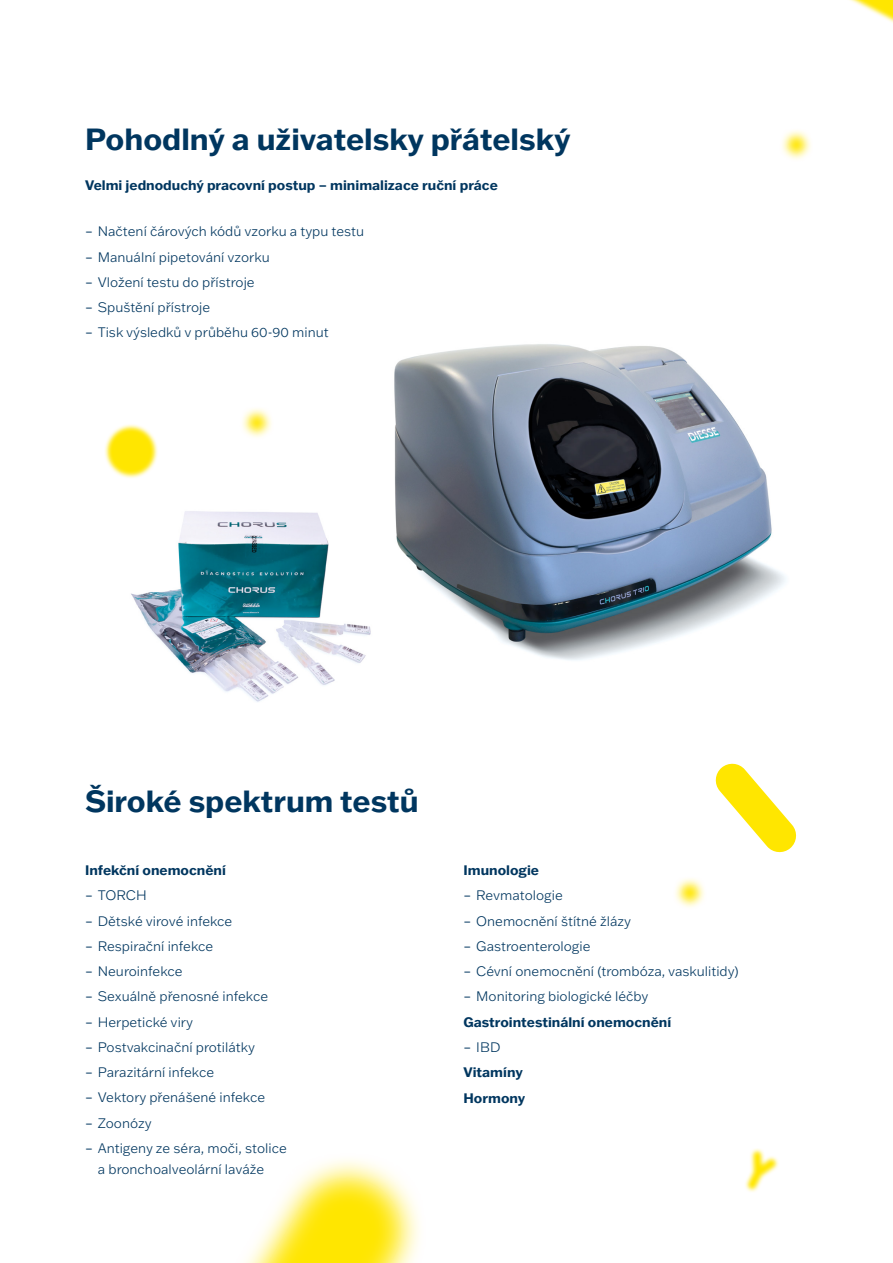
<style>
.page{position:relative;width:893px;height:1263px;background:#fff}
.page>*{position:absolute;margin:0;border:0;box-sizing:border-box;transform-origin:0 0}
.t1{font:700 30px "Franklin Gothic ATF";color:#00365f}
.t2{font:300 13.5px/21px "Franklin Gothic ATF";color:#00365f}
.t3{font:700 13.5px/25.2px "Franklin Gothic ATF";color:#00365f}
.s1{font-weight:400}
.s2{font-weight:300}
</style>
<div class="page">
<svg style="left:715px;top:763px;width:82px;height:90px"></svg>
<svg style="left:311px;top:1160px;width:109px;height:103px"></svg>
<svg style="left:246px;top:1170px;width:162px;height:93px"></svg>
<svg style="left:850px;top:0;width:43px;height:23px"></svg>
<svg style="left:105px;top:424px;width:53px;height:54px"></svg>
<svg style="left:108px;top:428px;width:46px;height:46px;background:#ffe70e"></svg>
<svg style="left:675px;top:878px;width:30px;height:29px"></svg>
<svg style="left:681px;top:885px;width:18px;height:17px"></svg>
<svg style="left:782px;top:130px;width:29px;height:30px"></svg>
<svg style="left:787px;top:137px;width:18px;height:17px"></svg>
<svg style="left:242px;top:408px;width:30px;height:29px"></svg>
<svg style="left:248px;top:415px;width:18px;height:17px"></svg>
<svg style="left:745px;top:1148px;width:34px;height:44px"></svg>
<svg style="left:748px;top:1152px;width:28px;height:37px"></svg>
<img style="left:394px;top:344px;width:392px;height:316px">
<img style="left:131px;top:511px;width:240px;height:191px">
<h1 class="t1" style="left:85px;top:119px;width:487px">Pohodlný a uživatelsky přátelský</h1>
<p class="t3" style="left:85px;top:172px;width:414px">Velmi jednoduchý pracovní postup – minimalizace ruční práce</p>
<p class="t2" style="left:85px;top:221px;width:281px"><span class="s1">–</span> Načtení čárových kódů vzorku a typu testu</p>
<p class="t2" style="left:85px;top:246px;width:186px"><span class="s1">–</span> Manuální pipetování vzorku</p>
<p class="t2" style="left:85px;top:271px;width:171px"><span class="s1">–</span> Vložení testu do přístroje</p>
<p class="t2" style="left:85px;top:297px;width:127px"><span class="s1">–</span> Spuštění přístroje</p>
<p class="t2" style="left:85px;top:322px;width:245px"><span class="s1">–</span> Tisk výsledků v průběhu 60-90 minut</p>
<h1 class="t1" style="left:85px;top:781px;width:335px">Široké spektrum testů</h1>
<p class="t3" style="left:85px;top:857px;width:142px">Infekční onemocnění</p>
<p class="t2" style="left:85px;top:885px;width:63px"><span class="s1">–</span> TORCH</p>
<p class="t2" style="left:85px;top:910px;width:149px"><span class="s1">–</span> Dětské virové infekce</p>
<p class="t2" style="left:85px;top:935px;width:130px"><span class="s1">–</span> Respirační infekce</p>
<p class="t2" style="left:85px;top:960px;width:99px"><span class="s1">–</span> Neuroinfekce</p>
<p class="t2" style="left:85px;top:986px;width:185px"><span class="s1">–</span> Sexuálně přenosné infekce</p>
<p class="t2" style="left:85px;top:1011px;width:109px"><span class="s1">–</span> Herpetické viry</p>
<p class="t2" style="left:85px;top:1036px;width:172px"><span class="s1">–</span> Postvakcinační protilátky</p>
<p class="t2" style="left:85px;top:1061px;width:131px"><span class="s1">–</span> Parazitární infekce</p>
<p class="t2" style="left:85px;top:1087px;width:182px"><span class="s1">–</span> Vektory přenášené infekce</p>
<p class="t2" style="left:85px;top:1112px;width:68px"><span class="s1">–</span> Zoonózy</p>
<p class="t2" style="left:98px;top:1137px;width:190px;text-indent:-13px"><span class="s1">–</span> Antigeny ze séra, moči, stolice a bronchoalveolární laváže</p>
<p class="t3" style="left:463px;top:857px;width:77px">Imunologie</p>
<p class="t2" style="left:463px;top:885px;width:101px"><span class="s1">–</span> Revmatologie</p>
<p class="t2" style="left:463px;top:910px;width:169px"><span class="s1">–</span> Onemocnění štítné žlázy</p>
<p class="t2" style="left:463px;top:935px;width:128px"><span class="s1">–</span> Gastroenterologie</p>
<p class="t2" style="left:463px;top:960px;width:277px"><span class="s1">–</span> Cévní onemocnění (trombóza, vaskulitidy)</p>
<p class="t3" style="left:463px;top:984px;width:209px"><span class="s1">–</span> <span class="s2">Monitoring biologické léčby<br></span>Gastrointestinální onemocnění</p>
<p class="t3" style="left:463px;top:1034px;width:63px"><span class="s1">–</span> <span class="s2">IBD<br></span>Vitamíny<br>Hormony</p>
</div>
